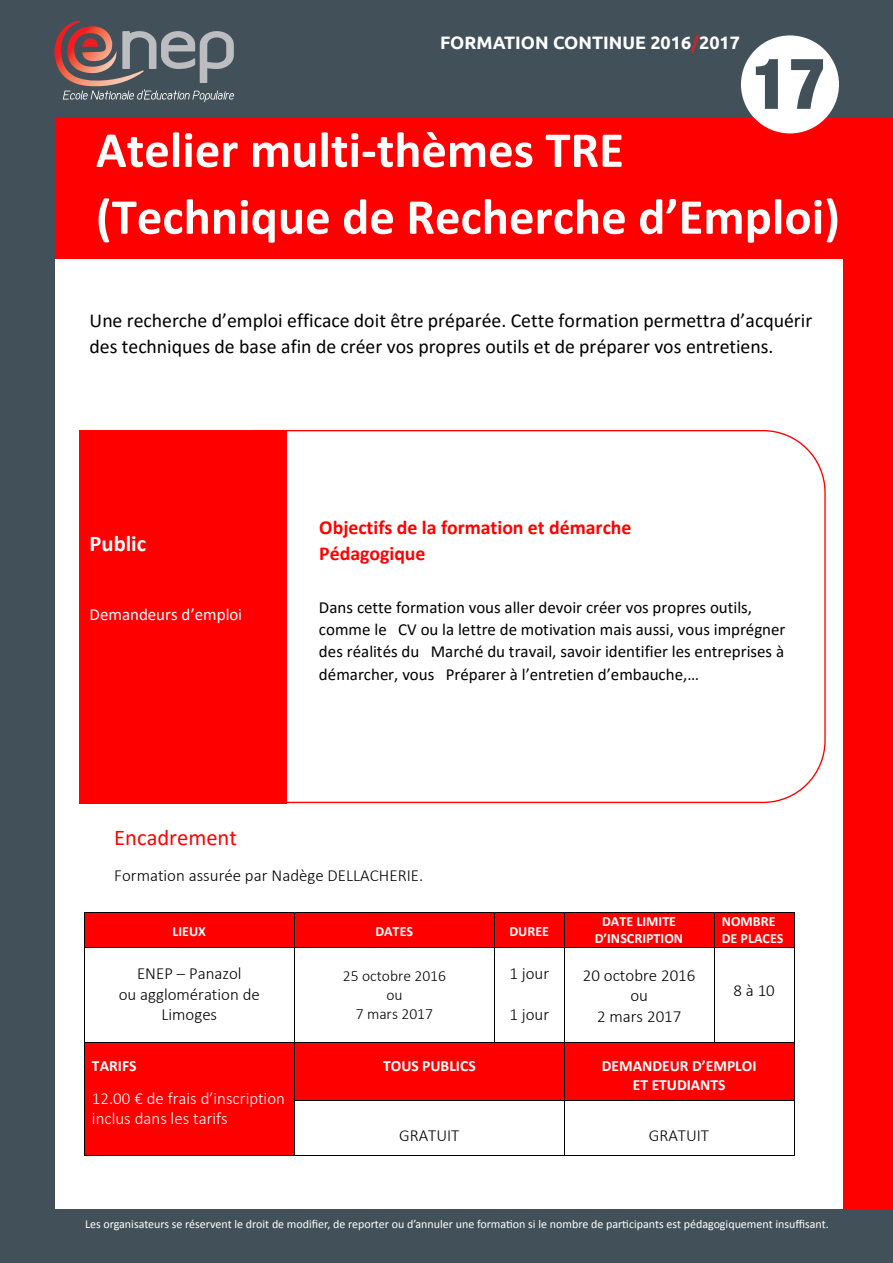
<style>
.page{position:relative;width:893px;height:1263px;background:#fff}
.page>*{position:absolute;margin:0;border:0;box-sizing:border-box;transform-origin:0 0}
.t1{font:69px "Harvest";color:#425159}
.t2{font:700 50.7px/66.9px "Calibri";color:#fff}
.t3{font:22.5px "Calibri";color:#f00}
.t4{font:700 22.5px "Calibri";color:#fff}
.t5{font:19.8px/25.7px "Calibri";color:#000}
.t6{font:700 19.8px/26.1px "Calibri";color:#f00}
.t7{font:700 18px "Ubuntu";color:#fff}
.t8{font:16.95px/22.4px "Calibri";color:#000}
.t9{font:300 16.95px/20.7px "Calibri";color:#000;text-align:center}
.t10{font:300 16.95px/20.7px "Calibri";color:#fff}
.t11{font:16.95px "Calibri";color:#fff}
.t12{font:700 15.6px/18.8px "Calibri";color:#fff;text-align:center}
.t13{font:300 15.6px/18.9px "Calibri";color:#000;text-align:center}
.t14{font:700 14.1px/17.2px "Calibri";color:#fff;text-align:center}
.t15{font:12px "Calibri";color:#fff}
.s1{color:#d1232a}
</style>
<div class="page">
<div style="left:54px;top:117px;width:839px;height:1102px;background:#f00"></div>
<div style="left:54px;top:259px;width:788px;height:960px;background:#fff"></div>
<div style="left:85px;top:912px;width:209px;height:35px;background:#f00"></div>
<div style="left:295px;top:912px;width:199px;height:35px;background:#f00"></div>
<div style="left:495px;top:912px;width:69px;height:35px;background:#f00"></div>
<div style="left:565px;top:912px;width:149px;height:35px;background:#f00"></div>
<div style="left:714px;top:912px;width:80px;height:35px;background:#f00"></div>
<hr style="left:85px;top:912px;width:209px;height:1px;background:#000">
<hr style="left:295px;top:912px;width:199px;height:1px;background:#000">
<hr style="left:495px;top:912px;width:69px;height:1px;background:#000">
<hr style="left:564px;top:912px;width:150px;height:1px;background:#000">
<hr style="left:714px;top:912px;width:80px;height:1px;background:#000">
<hr style="left:84px;top:912px;width:1px;height:35px;background:#000">
<hr style="left:294px;top:912px;width:1px;height:35px;background:#000">
<hr style="left:494px;top:912px;width:1px;height:35px;background:#000">
<hr style="left:564px;top:912px;width:1px;height:35px;background:#000">
<hr style="left:714px;top:912px;width:1px;height:35px;background:#000">
<hr style="left:794px;top:912px;width:1px;height:35px;background:#000">
<hr style="left:85px;top:947px;width:209px;height:1px;background:#000">
<hr style="left:295px;top:947px;width:199px;height:1px;background:#000">
<hr style="left:495px;top:947px;width:69px;height:1px;background:#000">
<hr style="left:564px;top:947px;width:150px;height:1px;background:#000">
<hr style="left:714px;top:947px;width:80px;height:1px;background:#000">
<hr style="left:84px;top:947px;width:1px;height:95px;background:#000">
<hr style="left:294px;top:947px;width:1px;height:95px;background:#000">
<hr style="left:494px;top:947px;width:1px;height:95px;background:#000">
<hr style="left:564px;top:947px;width:1px;height:95px;background:#000">
<hr style="left:714px;top:947px;width:1px;height:95px;background:#000">
<hr style="left:794px;top:947px;width:1px;height:95px;background:#000">
<div style="left:85px;top:1043px;width:209px;height:112px;background:#f00"></div>
<div style="left:295px;top:1043px;width:269px;height:57px;background:#f00"></div>
<div style="left:565px;top:1043px;width:229px;height:57px;background:#f00"></div>
<hr style="left:85px;top:1042px;width:209px;height:1px;background:#000">
<hr style="left:295px;top:1042px;width:199px;height:1px;background:#000">
<hr style="left:495px;top:1042px;width:69px;height:1px;background:#000">
<hr style="left:564px;top:1042px;width:150px;height:1px;background:#000">
<hr style="left:714px;top:1042px;width:80px;height:1px;background:#000">
<hr style="left:84px;top:1043px;width:1px;height:57px;background:#000">
<hr style="left:294px;top:1043px;width:1px;height:57px;background:#000">
<hr style="left:564px;top:1043px;width:1px;height:57px;background:#000">
<hr style="left:794px;top:1043px;width:1px;height:57px;background:#000">
<hr style="left:295px;top:1100px;width:269px;height:1px;background:#000">
<hr style="left:564px;top:1100px;width:230px;height:1px;background:#000">
<hr style="left:84px;top:1100px;width:1px;height:55px;background:#000">
<hr style="left:85px;top:1155px;width:209px;height:1px;background:#000">
<hr style="left:294px;top:1100px;width:1px;height:55px;background:#000">
<hr style="left:295px;top:1155px;width:269px;height:1px;background:#000">
<hr style="left:564px;top:1100px;width:1px;height:55px;background:#000">
<hr style="left:564px;top:1155px;width:230px;height:1px;background:#000">
<hr style="left:794px;top:1100px;width:1px;height:55px;background:#000">
<div style="left:190px;top:430px;width:636px;height:373px;background:#fff;border:1px solid #f00;border-radius:62px"></div>
<div style="left:79px;top:430px;width:208px;height:374px;background:#f00"></div>
<div style="left:38px;top:1210px;width:855px;height:53px;background:#425159"></div>
<div style="left:0;top:0;width:893px;height:118px;background:#425159"></div>
<div style="left:0;top:87px;width:54px;height:1176px;background:#425159"></div>
<svg style="left:54px;top:21px;width:180px;height:81px"></svg>
<div style="left:741px;top:35px;width:98px;height:98px;background:#fff;border-radius:50%"></div>
<p class="t7" style="left:440px;top:32px;width:301px">FORMATION CONTINUE 2016<span class="s1">/</span>2017</p>
<p class="t1" style="left:752px;top:46px;width:75px">17</p>
<p class="t2" style="left:96px;top:115px;width:746px">Atelier multi-thèmes TRE (Technique de Recherche d’Emploi)</p>
<p class="t5" style="left:90px;top:307px;width:724px">Une recherche d’emploi efficace doit être préparée. Cette formation permettra d’acquérir des techniques de base afin de créer vos propres outils et de préparer vos entretiens.</p>
<p class="t4" style="left:90px;top:527px;width:58px">Public</p>
<p class="t11" style="left:90px;top:602px;width:154px">Demandeurs d’emploi</p>
<p class="t6" style="left:319px;top:514px;width:314px">Objectifs de la formation et démarche<br>Pédagogique</p>
<p class="t8" style="left:319px;top:596px;width:468px">Dans cette formation vous aller devoir créer vos propres outils, comme le CV ou la lettre de motivation mais aussi, vous imprégner des réalités du Marché du travail, savoir identifier les entreprises à démarcher, vous Préparer à l’entretien d’embauche,…</p>
<p class="t3" style="left:114px;top:822px;width:124px">Encadrement</p>
<p class="t9" style="left:114px;top:865px;width:310px">Formation assurée par Nadège DELLACHERIE.</p>
<p class="t14" style="left:173px;top:922px;width:35px">LIEUX</p>
<p class="t14" style="left:375px;top:922px;width:39px">DATES</p>
<p class="t14" style="left:509px;top:922px;width:41px">DUREE</p>
<p class="t14" style="left:595px;top:912px;width:90px">DATE LIMITE<br>D’INSCRIPTION</p>
<p class="t14" style="left:722px;top:912px;width:63px;text-align:left">NOMBRE<br>DE PLACES</p>
<p class="t9" style="left:119px;top:963px;width:143px">ENEP – Panazol<br>ou agglomération de<br>Limoges</p>
<p class="t13" style="left:343px;top:966px;width:105px">25 octobre 2016 ou<br>7 mars 2017</p>
<p class="t9" style="left:509px;top:963px;width:41px">1 jour</p>
<p class="t9" style="left:583px;top:964px;width:114px">20 octobre 2016 ou<br>2 mars 2017</p>
<p class="t9" style="left:733px;top:980px;width:43px">8 à 10</p>
<p class="t9" style="left:509px;top:1004px;width:41px">1 jour</p>
<p class="t12" style="left:92px;top:1056px;width:46px">TARIFS</p>
<p class="t10" style="left:92px;top:1088px;width:194px">12.00 € de frais d’inscription inclus dans les tarifs</p>
<p class="t12" style="left:383px;top:1056px;width:94px">TOUS PUBLICS</p>
<p class="t12" style="left:602px;top:1056px;width:156px">DEMANDEUR D’EMPLOI<br>ET ETUDIANTS</p>
<p class="t9" style="left:399px;top:1124px;width:62px">GRATUIT</p>
<p class="t9" style="left:649px;top:1124px;width:62px">GRATUIT</p>
<p class="t15" style="left:85px;top:1217px;width:745px">Les organisateurs se réservent le droit de modifier, de reporter ou d’annuler une formation si le nombre de participants est pédagogiquement insuffisant.</p>
</div>
